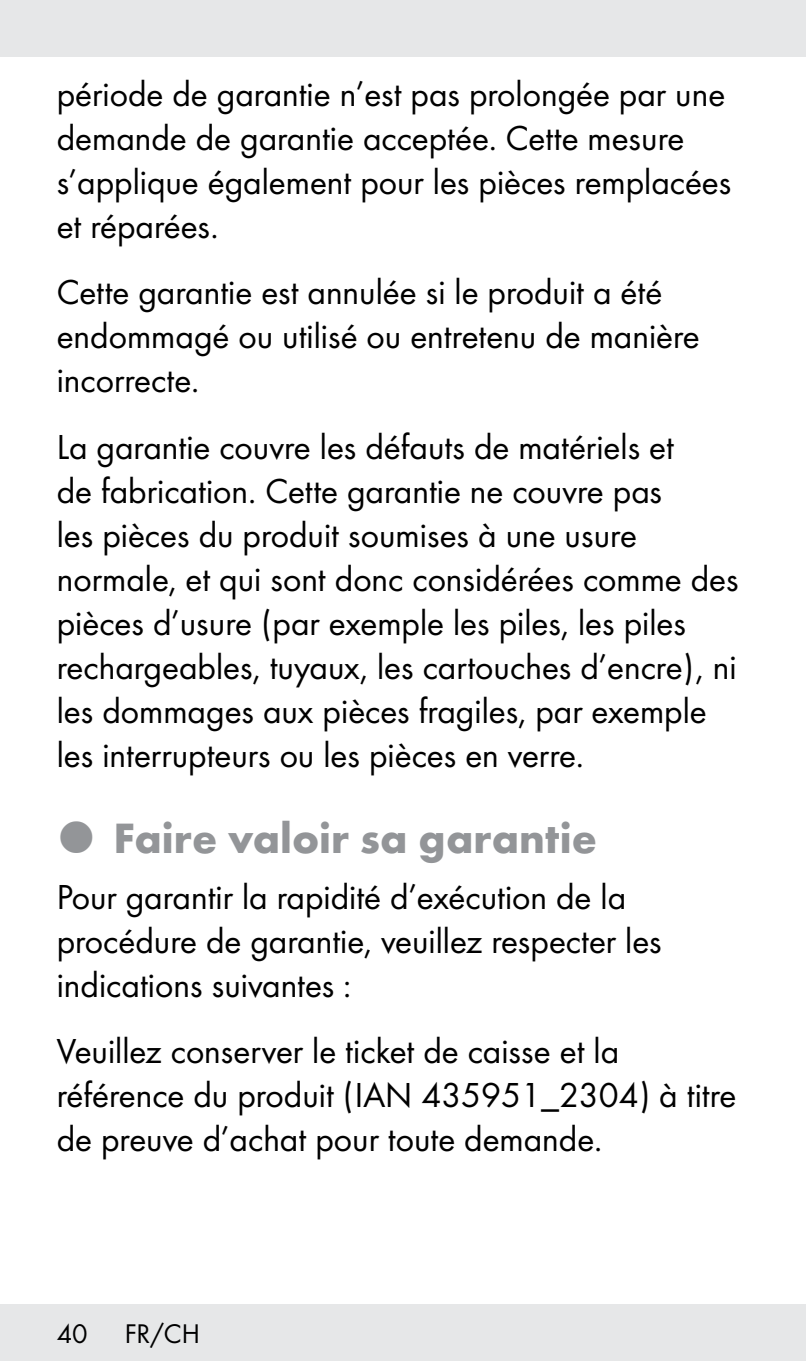
<style>
.page{position:relative;width:806px;height:1361px;background:#fff}
.page>*{position:absolute;margin:0;border:0;box-sizing:border-box;transform-origin:0 0}
.t1{font:700 44px "Futura";color:#939598}
.t2{font:36px/44px "Futura Boo";color:#000}
.t3{font:28px "Futura Boo";color:#000}
</style>
<div class="page">
<div style="left:0;top:1304px;width:805px;height:57px;background:#e6e7e8"></div>
<div style="left:0;top:0;width:805px;height:57px;background:#e6e7e8"></div>
<p class="t2" style="left:57px;top:70px;width:675px">période de garantie n’est pas prolongée par une demande de garantie acceptée. Cette mesure s’applique également pour les pièces remplacées et réparées.</p>
<p class="t2" style="left:57px;top:268px;width:644px">Cette garantie est annulée si le produit a été endommagé ou utilisé ou entretenu de manière incorrecte.</p>
<p class="t2" style="left:57px;top:423px;width:683px">La garantie couvre les défauts de matériels et<br>de fabrication. Cette garantie ne couvre pas<br>les pièces du produit soumises à une usure normale, et qui sont donc considérées comme des pièces d’usure (par exemple les piles, les piles rechargeables, tuyaux, les cartouches d’encre), ni les dommages aux pièces fragiles, par exemple les interrupteurs ou les pièces en verre.</p>
<p class="t1" style="left:113px;top:806px;width:484px">Faire valoir sa garantie</p>
<p class="t2" style="left:57px;top:872px;width:606px">Pour garantir la rapidité d’exécution de la procédure de garantie, veuillez respecter les indications suivantes :</p>
<p class="t2" style="left:57px;top:1027px;width:680px">Veuillez conserver le ticket de caisse et la référence du produit (IAN 435951_2304) à titre de preuve d’achat pour toute demande.</p>
<p class="t3" style="left:57px;top:1314px;width:32px">40</p>
<p class="t3" style="left:125px;top:1314px;width:77px">FR/CH</p>
</div>
